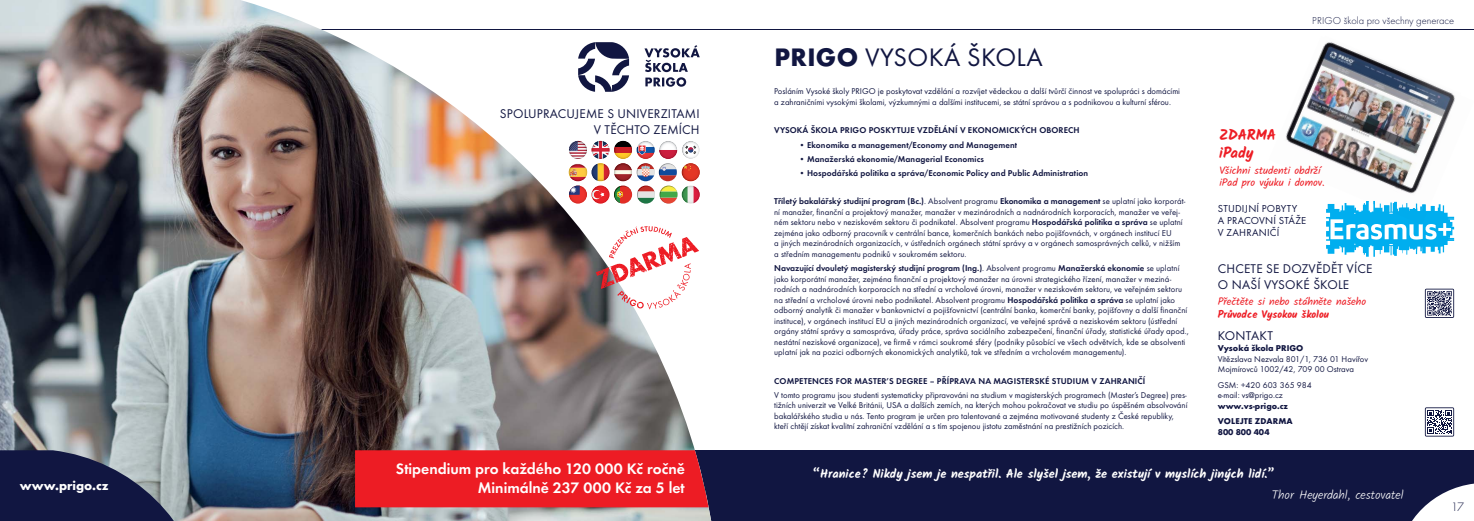
<style>
.page{position:relative;width:1474px;height:521px;background:#fff}
.page>*{position:absolute;margin:0;border:0;box-sizing:border-box;transform-origin:0 0}
.t1{font:26.25px "Futura TOT";letter-spacing:.015em;color:#111641}
.t2{font:600 15.75px/18.9px "Futura TOT";color:#fff;text-align:right}
.t3{font:700 14.88px/17.8px "Kalam";letter-spacing:-.015em;color:#ed1c24}
.t4{font:13.12px/15.8px "Futura TOT";letter-spacing:.015em;color:#111641}
.t5{font:700 13.12px "Futura TOT";color:#fff}
.t6{font:12.6px "Futura TOT Ligh";color:#111641}
.t7{font:700 12.25px "Kalam";color:#fff}
.t8{font:300 12.25px "Kalam";color:#fff}
.t9{font:10.5px/12.6px "Kalam";color:#ed1c24}
.t10{font:10.5px/11.8px "Futura TOT";letter-spacing:.015em;color:#111641}
.t11{font:10.5px "Futura TOT Ligh";color:#111641}
.t12{font:700 10.5px "Kalam";color:#ed1c24}
.t13{font:8.75px/10.5px "Futura TOT";color:#111641}
.t14{font:600 8.75px "Futura TOT";letter-spacing:.01em;color:#111641}
.t15{font:700 8.75px/15.5px "Futura TOT";color:#111641}
.s1{font-weight:700}
.s2{font-weight:600}
</style>
<div class="page">
<div style="left:625px;top:450px;width:848px;height:71px;background:#111641"></div>
<hr style="left:298px;top:29px;width:1175px;height:1px;background:#111641">
<svg style="left:1412px;top:484px;width:61px;height:37px"></svg>
<svg style="left:1424px;top:289px;width:29px;height:29px"></svg>
<svg style="left:1424px;top:407px;width:29px;height:29px"></svg>
<img style="left:0;top:0;width:712px;height:521px">
<svg style="left:0;top:450px;width:205px;height:71px;background:#3e4665"></svg>
<svg style="left:1326px;top:225px;width:127px;height:32px"></svg>
<svg style="left:596px;top:226px;width:103px;height:84px"></svg>
<img style="left:1326px;top:200px;width:129px;height:25px">
<img style="left:1365px;top:201px;width:62px;height:23px">
<img style="left:1286px;top:42px;width:169px;height:152px">
<svg style="left:644px;top:45px;width:55px;height:42px"></svg>
<svg style="left:578px;top:42px;width:51px;height:50px"></svg>
<div style="left:355px;top:450px;width:353px;height:57px;background:#ed1c24"></div>
<img style="left:568px;top:141px;width:131px;height:63px">
<img style="left:569px;top:145px;width:27px;height:23px">
<h3 class="t5" style="left:20px;top:480px;width:90px">www.prigo.cz</h3>
<h3 class="t4" style="left:500px;top:106px;width:201px;text-align:right">SPOLUPRACUJEME S UNIVERZITAMI<br>V TĚCHTO ZEMÍCH</h3>
<h2 class="t2" style="left:396px;top:461px;width:291px">Stipendium pro každého 120 000 Kč ročně<br>Minimálně 237 000 Kč za 5 let</h2>
<h1 class="t1" style="left:774px;top:45px;width:270px"><span class="s1">PRIGO</span> VYSOKÁ ŠKOLA</h1>
<p class="t13" style="left:774px;top:87px;width:407px">Posláním Vysoké školy PRIGO je poskytovat vzdělání a rozvíjet vědeckou a další tvůrčí činnost ve spolupráci s domácími a zahraničními vysokými školami, výzkumnými a dalšími institucemi, se státní správou a s podnikovou a kulturní sférou.</p>
<p class="t14" style="left:774px;top:126px;width:307px">VYSOKÁ ŠKOLA PRIGO POSKYTUJE VZDĚLÁNÍ V EKONOMICKÝCH OBORECH</p>
<p class="t14" style="left:799px;top:141px;width:220px">• Ekonomika a management/Economy and Management</p>
<p class="t14" style="left:799px;top:155px;width:186px">• Manažerská ekonomie/Managerial Economics</p>
<p class="t14" style="left:799px;top:169px;width:290px">• Hospodářská politika a správa/Economic Policy and Public Administration</p>
<p class="t13" style="left:774px;top:197px;width:413px"><span class="s2">Tříletý bakalářský studijní program (Bc.)</span>. Absolvent programu <span class="s2">Ekonomika a management</span> se uplatní jako korporát&shy;ní manažer, finanční a projektový manažer, manažer v mezinárodních a nadnárodních korporacích, manažer ve veřej&shy;ném sektoru nebo v neziskovém sektoru či podnikatel. Absolvent programu <span class="s2">Hospodářská politika a správa</span> se uplatní zejména jako odborný pracovník v centrální bance, komerčních bankách nebo pojišťovnách, v orgánech institucí EU<br>a jiných mezinárodních organizacích, v ústředních orgánech státní správy a v orgánech samosprávných celků, v nižším a středním managementu podniků v soukromém sektoru.</p>
<p class="t13" style="left:774px;top:263px;width:416px"><span class="s2">Navazující dvouletý magisterský studijní program (Ing.)</span>. Absolvent programu <span class="s2">Manažerská ekonomie</span> se uplatní jako korporátní manažer, zejména finanční a projektový manažer na úrovni strategického řízení, manažer v meziná&shy;rodních a nadnárodních korporacích na střední a vrcholové úrovni, manažer v neziskovém sektoru, ve veřejném sektoru na střední a vrcholové úrovni nebo podnikatel. Absolvent programu <span class="s2">Hospodářská politika a správa</span> se uplatní jako odborný analytik či manažer v bankovnictví a pojišťovnictví (centrální banka, komerční banky, pojišťovny a další finanční instituce), v orgánech institucí EU a jiných mezinárodních organizací, ve veřejné správě a neziskovém sektoru (ústřední orgány státní správy a samospráva, úřady práce, správa sociálního zabezpečení, finanční úřady, statistické úřady apod., nestátní neziskové organizace), ve firmě v rámci soukromé sféry (podniky působící ve všech odvětvích, kde se absolventi uplatní jak na pozici odborných ekonomických analytiků, tak ve středním a vrcholovém managementu).</p>
<p class="t14" style="left:774px;top:377px;width:372px">COMPETENCES FOR MASTER’S DEGREE – PŘÍPRAVA NA MAGISTERSKÉ STUDIUM V ZAHRANIČÍ</p>
<p class="t13" style="left:774px;top:390px;width:415px">V tomto programu jsou studenti systematicky připravováni na studium v magisterských programech (Master’s Degree) pres&shy;tižních univerzit ve Velké Británii, USA a dalších zemích, na kterých mohou pokračovat ve studiu po úspěšném absolvování bakalářského studia u nás. Tento program je určen pro talentované a zejména motivované studenty z České republiky, kteří chtějí získat kvalitní zahraniční vzdělání a s tím spojenou jistotu zaměstnání na prestižních pozicích.</p>
<p class="t11" style="left:1312px;top:16px;width:143px">PRIGO škola pro všechny generace</p>
<h3 class="t3" style="left:1219px;top:126px;width:58px">ZDARMA iPady</h3>
<p class="t9" style="left:1219px;top:164px;width:107px">Všichni studenti obdrží iPad pro výuku i domov.</p>
<p class="t10" style="left:1217px;top:203px;width:90px">STUDIJNÍ POBYTY<br>A PRACOVNÍ STÁŽE<br>V ZAHRANIČÍ</p>
<h3 class="t4" style="left:1217px;top:262px;width:156px">CHCETE SE DOZVĚDĚT VÍCE<br>O NAŠÍ VYSOKÉ ŠKOLE</h3>
<p class="t9" style="left:1217px;top:295px;width:150px">Přečtěte si nebo stáhněte našeho</p>
<p class="t12" style="left:1217px;top:308px;width:113px">Průvodce Vysokou školou</p>
<p class="t15" style="left:1217px;top:341px;width:87px">Vysoká škola PRIGO</p>
<p class="t13" style="left:1217px;top:354px;width:152px">Vítězslava Nezvala 801/1, 736 01 Havířov<br>Mojmírovců 1002/42, 709 00 Ostrava</p>
<p class="t13" style="left:1217px;top:380px;width:95px">GSM: +420 603 365 984 e-mail: vs@prigo.cz</p>
<p class="t15" style="left:1217px;top:399px;width:76px">www.vs-prigo.cz<br>VOLEJTE ZDARMA</p>
<p class="t15" style="left:1217px;top:425px;width:53px">800 800 404</p>
<h3 class="t4" style="left:1217px;top:328px;width:57px">KONTAKT</h3>
<h3 class="t7" style="left:812px;top:466px;width:463px">“ Hranice? Nikdy jsem je nespatřil. Ale slyšel jsem, že existují v myslích jiných lidí.”</h3>
<h3 class="t8" style="left:1271px;top:488px;width:133px">Thor Heyerdahl, cestovatel</h3>
<h3 class="t6" style="left:1451px;top:501px;width:14px">17</h3>
</div>
